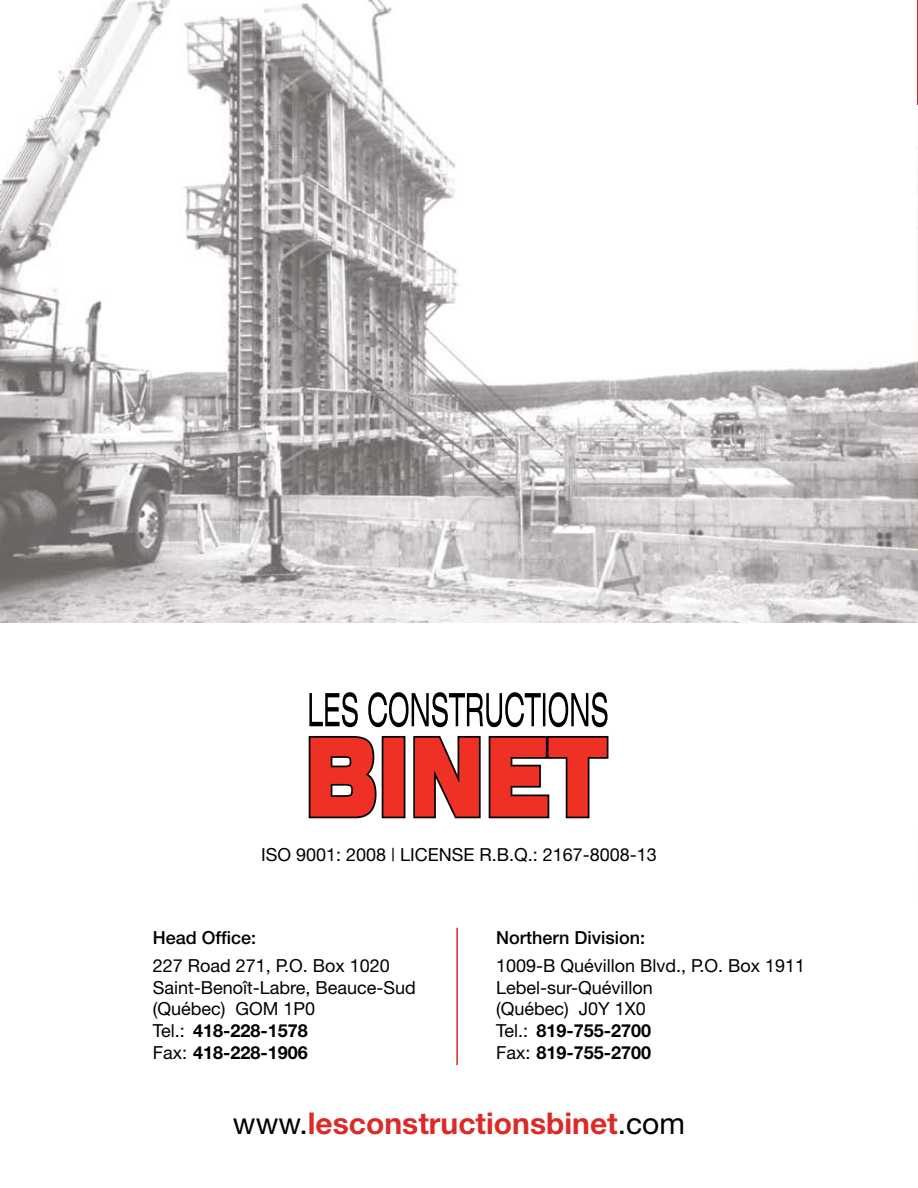
<style>
.page{position:relative;width:918px;height:1188px;background:#fff}
.page>*{position:absolute;margin:0;border:0;box-sizing:border-box;transform-origin:0 0}
.t1{font:700 30px "Helvetica Neue";color:#db2b27}
.t2{font:18px/21.6px "Helvetica Neue";color:#000}
.t3{font:500 18px "Helvetica Neue";color:#000}
.s1{font-weight:700}
.s2{font-weight:400;color:#000}
</style>
<div class="page">
<img style="left:0;top:0;width:918px;height:1066px">
<div style="left:0;top:624px;width:918px;height:205px;background:#fff"></div>
<svg style="left:308px;top:692px;width:301px;height:127px"></svg>
<hr style="left:456px;top:928px;width:2px;height:137px;background:#db2b27">
<hr style="left:917px;top:0;width:1px;height:104px;background:#db2b27">
<p class="t2" style="left:261px;top:843px;width:397px">iso 9001: 2008 | LicenSe R.B.Q.: 2167-8008-13</p>
<p class="t3" style="left:153px;top:927px;width:105px">Head Office:</p>
<p class="t2" style="left:153px;top:955px;width:265px">227 Road 271, P.O. Box 1020<br>Saint-Benoît-Labre, Beauce-Sud (Québec) GOM 1P0<br>Tel.: <span class="s1">418-228-1578<br></span>Fax: <span class="s1">418-228-1906</span></p>
<p class="t3" style="left:496px;top:927px;width:151px">Northern Division:</p>
<p class="t2" style="left:496px;top:955px;width:311px">1009-B Quévillon Blvd., P.O. Box 1911<br>Lebel-sur-Quévillon<br>(Québec) J0Y 1X0<br>Tel.: <span class="s1">819-755-2700<br></span>Fax: <span class="s1">819-755-2700</span></p>
<h1 class="t1" style="left:233px;top:1105px;width:454px"><span class="s2">www.</span>lesconstructionsbinet<span class="s2">.com</span></h1>
</div>
